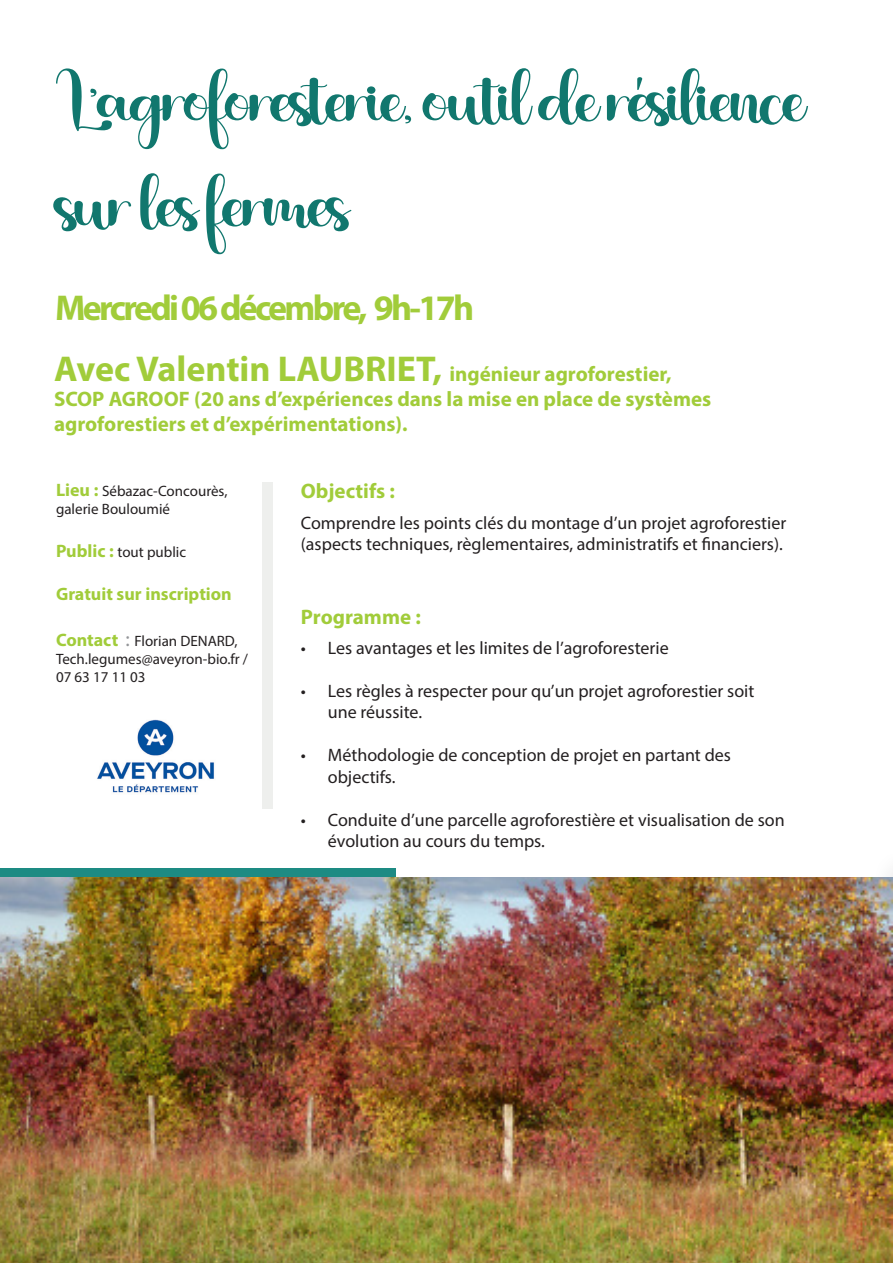
<style>
.page{position:relative;width:893px;height:1263px;background:#fff}
.page>*{position:absolute;margin:0;border:0;box-sizing:border-box;transform-origin:0 0}
.t1{font:63.3px/105px "Baby Script";letter-spacing:-.05em;color:#11776e;scale:1.14 1}
.Titre{font:700 36px "Myriad Pro";letter-spacing:-.075em;color:#a1cc3a}
.t2{font:700 21px/25.2px "Myriad Pro";color:#a1cc3a}
.t3{font:18px/21.6px "Myriad Pro";color:#231f20}
.t4{font:700 18px "Myriad Pro";color:#a1cc3a}
.t5{font:15px/18px "Myriad Pro";color:#231f20}
.s1{font-size:36px}
.s2{font-weight:700;font-size:18px;color:#a1cc3a}
.s3{font-size:21px;color:#939598}
</style>
<div class="page">
<div style="left:262px;top:483px;width:11px;height:326px;background:#eeefed"></div>
<img style="left:97px;top:719px;width:117px;height:74px">
<img style="left:0;top:877px;width:893px;height:386px">
<div style="left:0;top:868px;width:395px;height:9px;background:#1d8b83"></div>
<p class="t1" style="left:56px;top:46px;width:660px">L’agroforesterie, outil de résilience sur les fermes</p>
<p class="Titre" style="left:55px;top:285px;width:421px">Mercredi 06 décembre, 9h-17h</p>
<p class="t2" style="left:54px;top:361px;width:659px"><span class="s1">Avec Valentin LAUBRIET,</span> ingénieur agroforestier,<br>SCOP AGROOF (20 ans d’expériences dans la mise en place de systèmes agroforestiers et d’expérimentations).</p>
<p class="t5" style="left:56px;top:482px;width:173px"><span class="s2">Lieu :</span> Sébazac-Concourès, galerie Bouloumié</p>
<p class="t5" style="left:56px;top:543px;width:132px"><span class="s2">Public :</span> tout public</p>
<p class="t4" style="left:56px;top:582px;width:177px">Gratuit sur inscription</p>
<p class="t5" style="left:56px;top:632px;width:183px"><span class="s2">Contact</span> <span class="s3">:</span> Florian DENARD,</p>
<p class="t5" style="left:56px;top:650px;width:194px">Tech.legumes@aveyron-bio.fr /<br>07 63 17 11 03</p>
<p class="t2" style="left:301px;top:478px;width:95px">Objectifs :</p>
<p class="t3" style="left:301px;top:511px;width:487px">Comprendre les points clés du montage d’un projet agroforestier (aspects techniques, règlementaires, administratifs et financiers).</p>
<p class="t2" style="left:301px;top:603px;width:122px">Programme :</p>
<p class="t3" style="left:301px;top:637px;width:369px">• Les avantages et les limites de l’agroforesterie</p>
<p class="t3" style="left:328px;top:680px;width:428px;text-indent:-27px">• Les règles à respecter pour qu’un projet agroforestier soit une réussite.</p>
<p class="t3" style="left:328px;top:744px;width:405px;text-indent:-27px">• Méthodologie de conception de projet en partant des objectifs.</p>
<p class="t3" style="left:328px;top:809px;width:458px;text-indent:-27px">• Conduite d’une parcelle agroforestière et visualisation de son évolution au cours du temps.</p>
</div>
